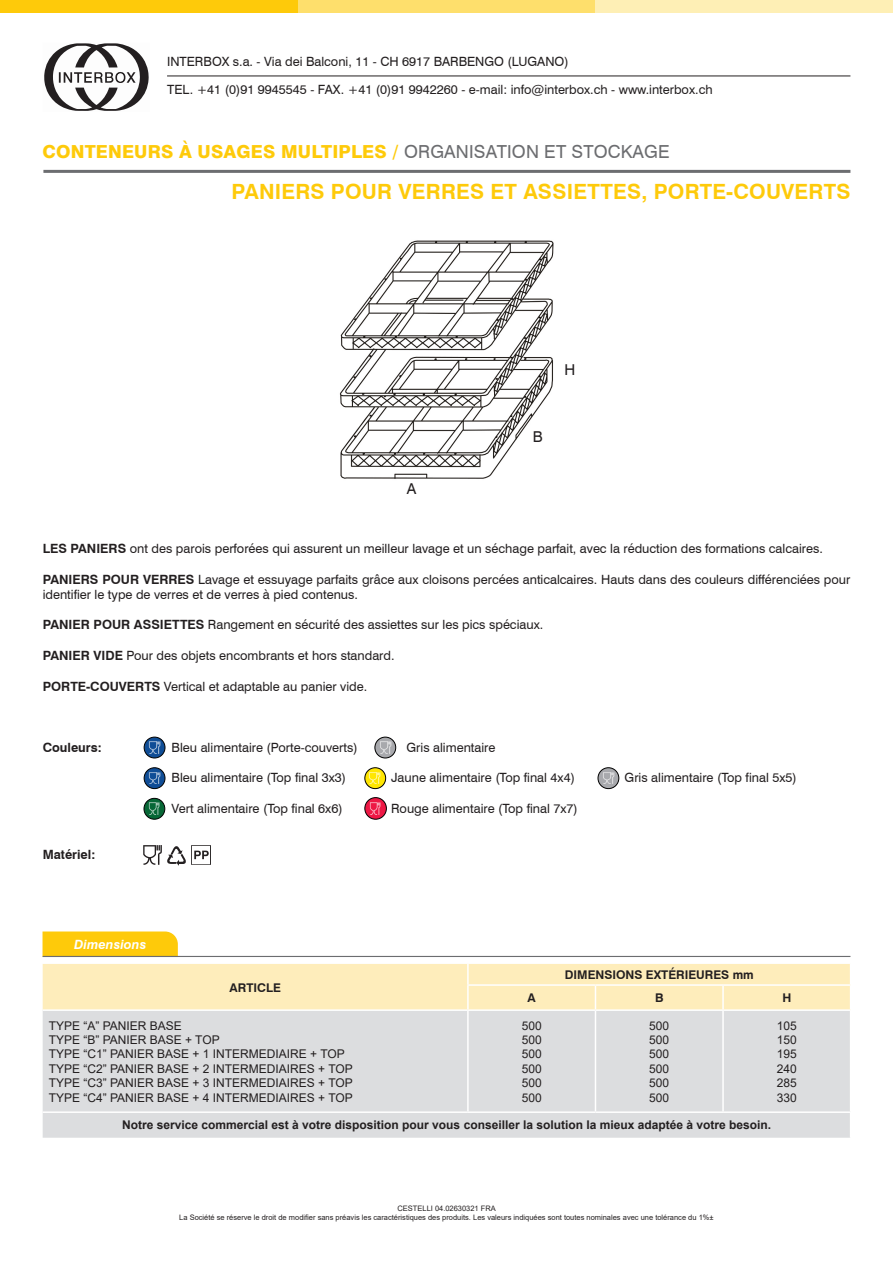
<style>
.page{position:relative;width:893px;height:1263px;background:#fff}
.page>*{position:absolute;margin:0;border:0;box-sizing:border-box;transform-origin:0 0}
.t1{font:700 21px "Swiss 721 BT";letter-spacing:.01em;color:#feca0a}
.t2{font:800 18px "Swiss 721 BT";letter-spacing:.01em;color:#feca0a}
.t3{font:15px "Swiss 721 BT";color:#231f20}
.t4{font:12.75px/15.3px "Swiss 721 BT";color:#231f20}
.t5{font:700 12.75px "Swiss 721 BT";color:#231f20}
.t6{font:italic 700 12.75px "Swiss 721 BT";letter-spacing:.01em;color:#fff}
.t7{font:12px/14.4px "Arial";color:#231f20;text-align:justify}
.t8{font:700 12px "Arial";color:#231f20}
.t9{font:700 12px "Swiss 721 BT";color:#231f20}
.t10{font:7.5px/9px "Arial";color:#231f20;text-align:center}
.s1{font-weight:400;color:#6c6d70}
.s2{font-weight:700}
</style>
<div class="page">
<div style="left:0;top:0;width:298px;height:13px;background:#feca0a"></div>
<div style="left:298px;top:0;width:297px;height:13px;background:#fedf6c"></div>
<div style="left:595px;top:0;width:298px;height:13px;background:#feefb5"></div>
<hr style="left:43px;top:170px;width:807px;height:3px;background:#6c6d70">
<div style="left:43px;top:1011px;width:807px;height:127px;background:#dcdddf"></div>
<hr style="left:43px;top:1111px;width:425px;height:2px;background:#fff">
<hr style="left:467px;top:1011px;width:2px;height:100px;background:#fff">
<hr style="left:468px;top:1111px;width:127px;height:2px;background:#fff">
<hr style="left:595px;top:1011px;width:1px;height:100px;background:#fff">
<hr style="left:595px;top:1111px;width:128px;height:2px;background:#fff">
<hr style="left:722px;top:1011px;width:2px;height:100px;background:#fff">
<hr style="left:723px;top:1111px;width:128px;height:2px;background:#fff">
<div style="left:43px;top:964px;width:808px;height:46px;background:#feedbb"></div>
<svg style="left:43px;top:931px;width:135px;height:25px"></svg>
<hr style="left:43px;top:956px;width:807px;height:1px;background:#6c6d70">
<img style="left:339px;top:240px;width:215px;height:239px">
<img style="left:191px;top:845px;width:19px;height:19px">
<img style="left:144px;top:845px;width:17px;height:19px">
<img style="left:167px;top:846px;width:19px;height:19px">
<svg style="left:144px;top:737px;width:21px;height:21px"></svg>
<div style="left:144px;top:737px;width:21px;height:21px;border:1px solid #000;border-radius:50%"></div>
<svg style="left:149px;top:742px;width:11px;height:11px"></svg>
<svg style="left:144px;top:768px;width:21px;height:21px"></svg>
<div style="left:144px;top:767px;width:21px;height:22px;border:1px solid #000;border-radius:50%"></div>
<svg style="left:149px;top:772px;width:11px;height:12px"></svg>
<svg style="left:375px;top:737px;width:21px;height:21px"></svg>
<div style="left:375px;top:737px;width:21px;height:21px;border:1px solid #000;border-radius:50%"></div>
<svg style="left:379px;top:742px;width:12px;height:11px"></svg>
<svg style="left:598px;top:768px;width:21px;height:21px"></svg>
<div style="left:598px;top:767px;width:21px;height:22px;border:1px solid #000;border-radius:50%"></div>
<svg style="left:602px;top:772px;width:12px;height:12px"></svg>
<svg style="left:365px;top:768px;width:21px;height:21px"></svg>
<div style="left:365px;top:767px;width:21px;height:22px;border:1px solid #000;border-radius:50%"></div>
<svg style="left:369px;top:772px;width:12px;height:12px"></svg>
<svg style="left:144px;top:798px;width:21px;height:21px"></svg>
<div style="left:144px;top:798px;width:21px;height:21px;border:1px solid #000;border-radius:50%"></div>
<svg style="left:148px;top:803px;width:12px;height:11px"></svg>
<svg style="left:365px;top:798px;width:21px;height:21px"></svg>
<div style="left:365px;top:797px;width:22px;height:22px;border:1px solid #000;border-radius:50%"></div>
<svg style="left:369px;top:802px;width:12px;height:12px"></svg>
<svg style="left:44px;top:43px;width:105px;height:68px"></svg>
<hr style="left:167px;top:76px;width:683px;height:1px;background:#231f20">
<p class="t4" style="left:167px;top:54px;width:403px">INTERBOX s.a. - Via dei Balconi, 11 - CH 6917 BARBENGO (LUGANO)</p>
<p class="t4" style="left:167px;top:82px;width:547px">TEL. +41 (0)91 9945545 - FAX. +41 (0)91 9942260 - e-mail: info@interbox.ch - www.interbox.ch</p>
<h2 class="t2" style="left:43px;top:141px;width:628px">CONTENEURS À USAGES MULTIPLES / <span class="s1">ORGANISATION ET STOCKAGE</span></h2>
<h1 class="t1" style="left:231px;top:179px;width:620px">PANIERS POUR VERRES ET ASSIETTES, PORTE-COUVERTS</h1>
<p class="t3" style="left:407px;top:479px;width:11px">A</p>
<p class="t3" style="left:533px;top:427px;width:11px">B</p>
<p class="t3" style="left:564px;top:361px;width:12px">H</p>
<p class="t4" style="left:43px;top:541px;width:782px"><span class="s2">LES PANIERS</span> ont des parois perforées qui assurent un meilleur lavage et un séchage parfait, avec la réduction des formations calcaires.</p>
<p class="t4" style="left:43px;top:571px;width:809px"><span class="s2">PANIERS POUR VERRES</span> Lavage et essuyage parfaits grâce aux cloisons percées anticalcaires. Hauts dans des couleurs différenciées pour identifier le type de verres et de verres à pied contenus.</p>
<p class="t4" style="left:43px;top:617px;width:502px"><span class="s2">PANIER POUR ASSIETTES</span> Rangement en sécurité des assiettes sur les pics spéciaux.</p>
<p class="t4" style="left:43px;top:648px;width:353px"><span class="s2">PANIER VIDE</span> Pour des objets encombrants et hors standard.</p>
<p class="t4" style="left:43px;top:678px;width:326px"><span class="s2">PORTE-COUVERTS</span> Vertical et adaptable au panier vide.</p>
<p class="t5" style="left:43px;top:739px;width:61px">Couleurs:</p>
<p class="t4" style="left:172px;top:739px;width:187px">Bleu alimentaire (Porte-couverts)</p>
<p class="t4" style="left:407px;top:739px;width:90px">Gris alimentaire</p>
<p class="t4" style="left:172px;top:770px;width:176px">Bleu alimentaire (Top final 3x3)</p>
<p class="t4" style="left:391px;top:770px;width:185px">Jaune alimentaire (Top final 4x4)</p>
<p class="t4" style="left:625px;top:770px;width:174px">Gris alimentaire (Top final 5x5)</p>
<p class="t4" style="left:172px;top:801px;width:173px">Vert alimentaire (Top final 6x6)</p>
<p class="t4" style="left:391px;top:801px;width:188px">Rouge alimentaire (Top final 7x7)</p>
<p class="t5" style="left:43px;top:847px;width:54px">Matériel:</p>
<p class="t6" style="left:74px;top:937px;width:74px">Dimensions</p>
<p class="t9" style="left:230px;top:980px;width:53px">ARTICLE</p>
<p class="t9" style="left:565px;top:967px;width:190px">DIMENSIONS EXTÉRIEURES mm</p>
<p class="t9" style="left:528px;top:990px;width:10px">A</p>
<p class="t9" style="left:655px;top:990px;width:10px">B</p>
<p class="t9" style="left:782px;top:990px;width:10px">H</p>
<p class="t7" style="left:49px;top:1018px;width:306px;text-align:left">TYPE “A” PANIER BASE<br>TYPE “B” PANIER BASE + TOP<br>TYPE “C1” PANIER BASE + 1 INTERMEDIAIRE + TOP TYPE “C2” PANIER BASE + 2 INTERMEDIAIRES + TOP TYPE “C3” PANIER BASE + 3 INTERMEDIAIRES + TOP TYPE “C4” PANIER BASE + 4 INTERMEDIAIRES + TOP</p>
<p class="t7" style="left:522px;top:1018px;width:22px">500<br>500<br>500<br>500<br>500<br>500</p>
<p class="t7" style="left:649px;top:1018px;width:22px">500<br>500<br>500<br>500<br>500<br>500</p>
<p class="t7" style="left:777px;top:1018px;width:22px">105<br>150<br>195<br>240<br>285<br>330</p>
<p class="t8" style="left:122px;top:1117px;width:650px">Notre service commercial est à votre disposition pour vous conseiller la solution la mieux adaptée à votre besoin.</p>
<p class="t10" style="left:179px;top:1204px;width:536px">CESTELLI 04.02630321 FRA<br>La Société se réserve le droit de modifier sans préavis les caractéristiques des produits. Les valeurs indiquées sont toutes nominales avec une tolérance du 1%±</p>
</div>
